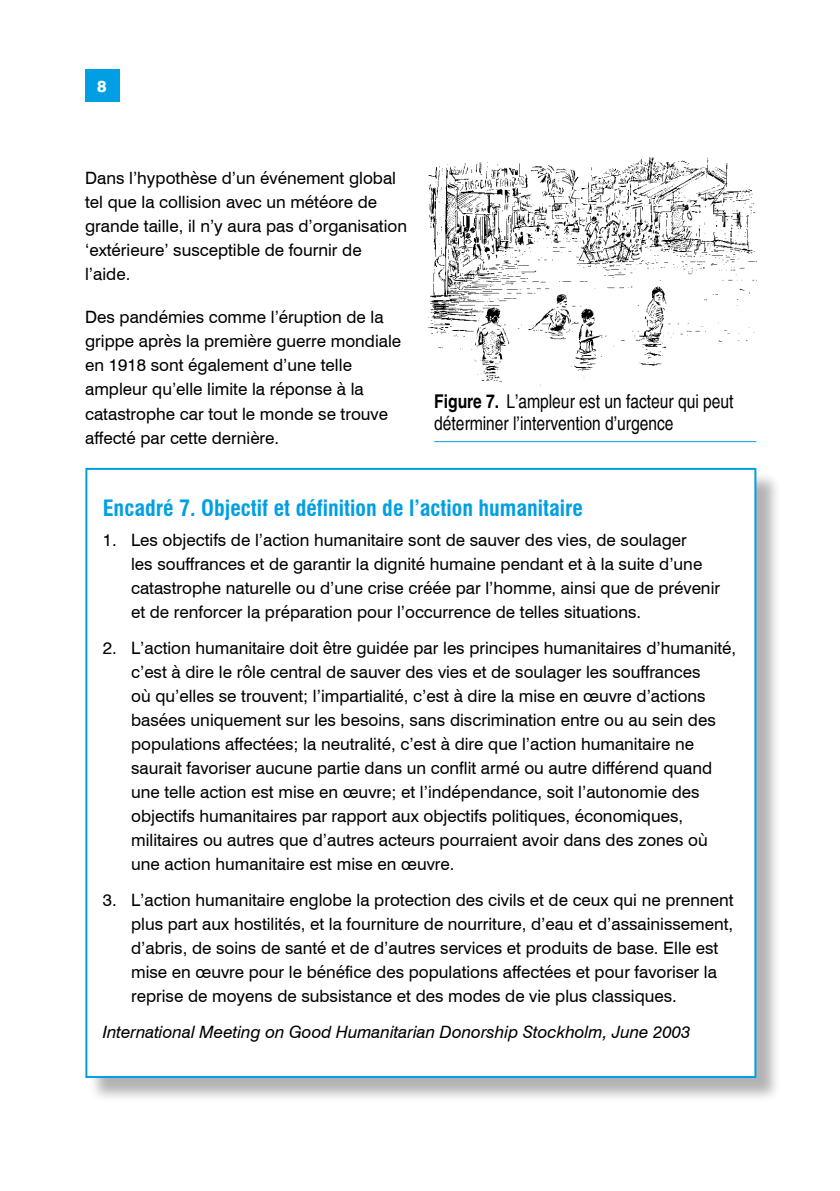
<style>
.page{position:relative;width:840px;height:1191px;background:#fff}
.page>*{position:absolute;margin:0;border:0;box-sizing:border-box;transform-origin:0 0}
.t1{font:700 condensed 22px "Swiss 721 BT";color:#009fe3}
.t2{font:condensed 19px/22px "Helvetica";color:#000}
.t3{font:17px/24px "Swiss 721 BT";color:#000}
.t4{font:italic 17px "Swiss 721 BT";color:#000}
.t5{font:800 16px "Swiss 721 BT";color:#fff}
.s1{font-weight:700}
</style>
<div class="page">
<div style="left:85px;top:69px;width:34px;height:33px;background:#009fe3"></div>
<div style="left:88px;top:471px;width:693px;height:632px;background:#000;opacity:.3"></div>
<div style="left:85px;top:468px;width:671px;height:610px;background:#fff;border:2px solid #009fe3"></div>
<img style="left:427px;top:157px;width:329px;height:229px">
<hr style="left:434px;top:441px;width:322px;height:1px;background:#009fe3">
<p class="t5" style="left:97px;top:77px;width:11px">8</p>
<p class="t3" style="left:85px;top:165px;width:323px">Dans l’hypothèse d’un événement global tel que la collision avec un météore de grande taille, il n’y aura pas d’organisation ‘extérieure’ susceptible de fournir de l’aide.</p>
<p class="t3" style="left:85px;top:305px;width:317px">Des pandémies comme l’éruption de la grippe après la première guerre mondiale en 1918 sont également d’une telle ampleur qu’elle limite la réponse à la catastrophe car tout le monde se trouve affecté par cette dernière.</p>
<p class="t2" style="left:434px;top:390px;width:300px"><span class="s1">Figure 7.</span> L’ampleur est un facteur qui peut déterminer l’intervention d’urgence</p>
<p class="t1" style="left:103px;top:495px;width:481px">Encadré 7. Objectif et définition de l’action humanitaire</p>
<p class="t3" style="left:131px;top:528px;width:590px;text-indent:-28px">1. Les objectifs de l’action humanitaire sont de sauver des vies, de soulager<br>les souffrances et de garantir la dignité humaine pendant et à la suite d’une catastrophe naturelle ou d’une crise créée par l’homme, ainsi que de prévenir et de renforcer la préparation pour l’occurrence de telles situations.</p>
<p class="t3" style="left:131px;top:636px;width:606px;text-indent:-28px">2. L’action humanitaire doit être guidée par les principes humanitaires d’humanité, c’est à dire le rôle central de sauver des vies et de soulager les souffrances<br>où qu’elles se trouvent; l’impartialité, c’est à dire la mise en œuvre d’actions basées uniquement sur les besoins, sans discrimination entre ou au sein des populations affectées; la neutralité, c’est à dire que l’action humanitaire ne saurait favoriser aucune partie dans un conflit armé ou autre différend quand une telle action est mise en œuvre; et l’indépendance, soit l’autonomie des objectifs humanitaires par rapport aux objectifs politiques, économiques, militaires ou autres que d’autres acteurs pourraient avoir dans des zones où une action humanitaire est mise en œuvre.</p>
<p class="t3" style="left:131px;top:888px;width:603px;text-indent:-28px">3. L’action humanitaire englobe la protection des civils et de ceux qui ne prennent plus part aux hostilités, et la fourniture de nourriture, d’eau et d’assainissement, d’abris, de soins de santé et de d’autres services et produits de base. Elle est mise en œuvre pour le bénéfice des populations affectées et pour favoriser la reprise de moyens de subsistance et des modes de vie plus classiques.</p>
<p class="t4" style="left:103px;top:1022px;width:589px">International Meeting on Good Humanitarian Donorship Stockholm, June 2003</p>
</div>
